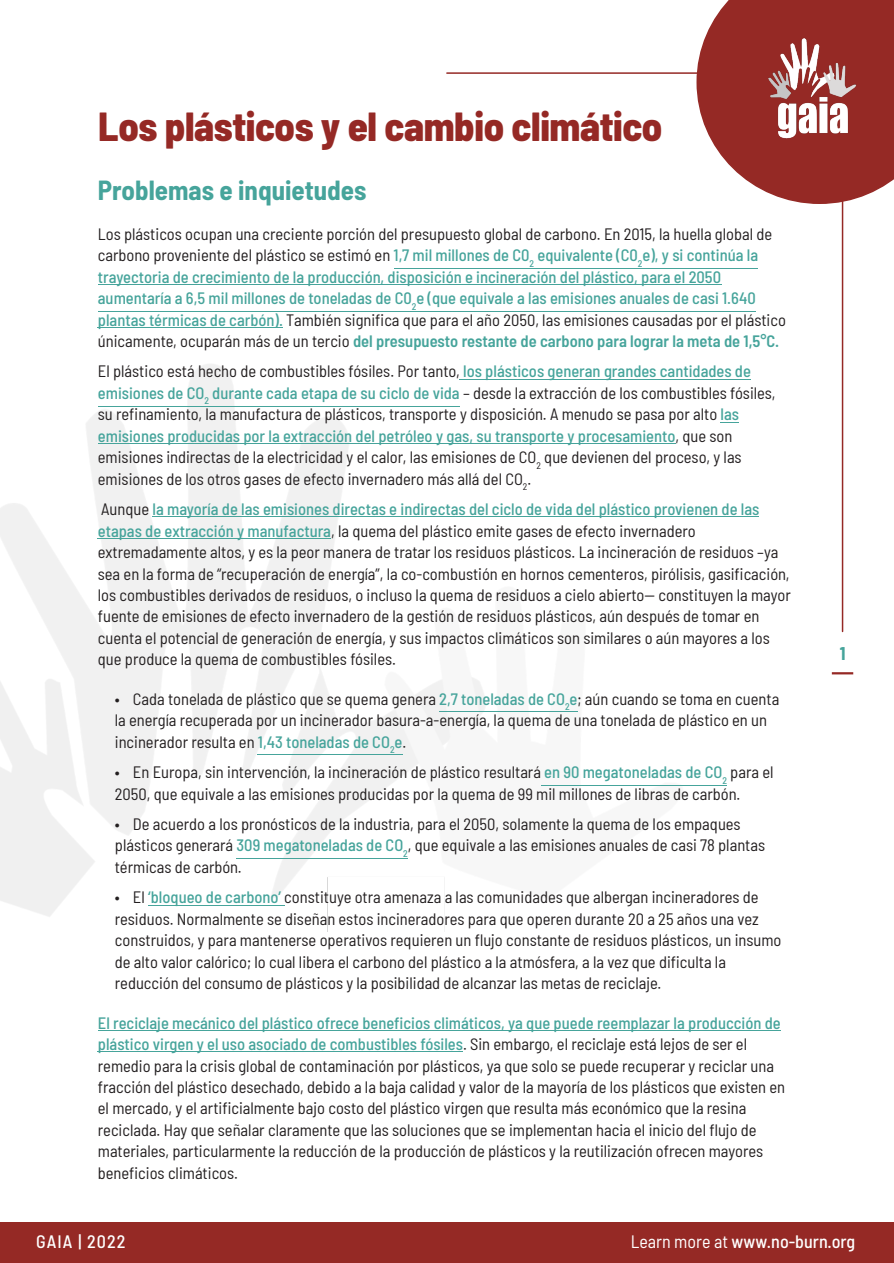
<style>
.page{position:relative;width:894px;height:1263px;background:#fff}
.page>*{position:absolute;margin:0;border:0;box-sizing:border-box;transform-origin:0 0}
.t1{font:800 semi-condensed 40.5px "Barlow";letter-spacing:-.01em;color:#952925}
.t2{font:700 semi-condensed 27px "Barlow";color:#46a49b}
.t3{font:500 semi-condensed 18px "Barlow";letter-spacing:.005em;color:#fff}
.t4{font:500 semi-condensed 18px "Barlow";letter-spacing:.06em;color:#fff}
.t5{font:700 semi-condensed 18px "Barlow";color:#46a49b}
.t6{font:semi-condensed 16.5px/21.5px "Barlow";color:#231f20}
.t7{font:500 semi-condensed 16.5px/21.5px "Barlow";color:#46a49b}
.s1{font-weight:400;color:#231f20}
.s2{font-weight:600}
.s3{font-weight:500;color:#46a49b}
.s4{font-weight:400}
</style>
<div class="page">
<hr style="left:841px;top:172px;width:2px;height:459px;background:#952925">
<hr style="left:446px;top:72px;width:266px;height:2px;background:#952925">
<img style="left:695px;top:0;width:198px;height:205px">
<div style="left:0;top:1223px;width:893px;height:40px;background:#952925"></div>
<svg style="left:832px;top:672px;width:19px;height:2px"></svg>
<img style="left:0;top:364px;width:676px;height:567px">
<hr style="left:393px;top:268px;width:136px;height:1px;background:#46a49b">
<hr style="left:534px;top:268px;width:103px;height:1px;background:#46a49b">
<hr style="left:642px;top:268px;width:116px;height:1px;background:#46a49b">
<hr style="left:98px;top:284px;width:622px;height:1px;background:#46a49b">
<hr style="left:98px;top:311px;width:313px;height:1px;background:#46a49b">
<hr style="left:416px;top:311px;width:339px;height:1px;background:#46a49b">
<hr style="left:98px;top:327px;width:185px;height:1px;background:#46a49b">
<hr style="left:459px;top:379px;width:291px;height:1px;background:#46a49b">
<hr style="left:98px;top:406px;width:106px;height:1px;background:#46a49b">
<hr style="left:209px;top:406px;width:250px;height:1px;background:#46a49b">
<svg style="left:720px;top:422px;width:18px;height:1px"></svg>
<hr style="left:98px;top:443px;width:577px;height:1px;background:#46a49b">
<hr style="left:152px;top:516px;width:607px;height:1px;background:#46a49b">
<hr style="left:98px;top:538px;width:233px;height:1px;background:#46a49b">
<hr style="left:439px;top:711px;width:125px;height:1px;background:#46a49b">
<svg style="left:564px;top:711px;width:13px;height:1px"></svg>
<hr style="left:258px;top:754px;width:132px;height:1px;background:#46a49b">
<svg style="left:390px;top:754px;width:12px;height:1px"></svg>
<hr style="left:540px;top:785px;width:182px;height:1px;background:#46a49b">
<hr style="left:236px;top:858px;width:167px;height:1px;background:#46a49b">
<hr style="left:148px;top:905px;width:136px;height:1px;background:#46a49b">
<hr style="left:98px;top:1030px;width:682px;height:1px;background:#46a49b">
<hr style="left:98px;top:1051px;width:365px;height:1px;background:#46a49b">
<h1 class="t1" style="left:98px;top:101px;width:565px">Los plásticos y el cambio climático</h1>
<h2 class="t2" style="left:98px;top:173px;width:270px">Problemas e inquietudes</h2>
<p class="t7" style="left:98px;top:222px;width:689px"><span class="s1">Los plásticos ocupan una creciente porción del presupuesto global de carbono. En 2015, la huella global de carbono proveniente del plástico se estimó en</span> 1,7 mil millones de C0<sub>2</sub> equivalente (C0<sub>2</sub>e), y si continúa la trayectoria de crecimiento de la producción, disposición e incineración del plástico, para el 2050 aumentaría a 6,5 mil millones de toneladas de C0<sub>2</sub>e (que equivale a las emisiones anuales de casi 1.640 plantas térmicas de carbón). <span class="s1">También significa que para el año 2050, las emisiones causadas por el plástico únicamente, ocuparán más de un tercio</span> <span class="s2">del presupuesto restante de carbono para lograr la meta de 1,5°C.</span></p>
<p class="t6" style="left:98px;top:360px;width:679px">El plástico está hecho de combustibles fósiles. Por tanto, <span class="s3">los plásticos generan grandes cantidades de emisiones de CO</span><sub>2</sub> <span class="s3">durante cada etapa de su ciclo de vida</span> – desde la extracción de los combustibles fósiles, su refinamiento, la manufactura de plásticos, transporte y disposición. A menudo se pasa por alto <span class="s3">las emisiones producidas por la extracción del petróleo y gas, su transporte y procesamiento</span>, que son emisiones indirectas de la electricidad y el calor, las emisiones de CO<sub>2</sub> que devienen del proceso, y las emisiones de los otros gases de efecto invernadero más allá del CO<sub>2</sub>.</p>
<p class="t6" style="left:98px;top:498px;width:694px">Aunque <span class="s3">la mayoría de las emisiones directas e indirectas del ciclo de vida del plástico provienen de las etapas de extracción y manufactura</span>, la quema del plástico emite gases de efecto invernadero extremadamente altos, y es la peor manera de tratar los residuos plásticos. La incineración de residuos –ya sea en la forma de “recuperación de energía”, la co-combustión en hornos cementeros, pirólisis, gasificación, los combustibles derivados de residuos, o incluso la quema de residuos a cielo abierto-- constituyen la mayor fuente de emisiones de efecto invernadero de la gestión de residuos plásticos, aún después de tomar en cuenta el potencial de generación de energía, y sus impactos climáticos son similares o aún mayores a los que produce la quema de combustibles fósiles.</p>
<p class="t6" style="left:115px;top:687px;width:665px">• Cada tonelada de plástico que se quema genera <span class="s3">2,7 toneladas de CO</span><sub>2</sub><span class="s3">e</span>; aún cuando se toma en cuenta la energía recuperada por un incinerador basura-a-energía, la quema de una tonelada de plástico en un incinerador resulta en <span class="s3">1,43 toneladas de CO</span><sub>2</sub><span class="s3">e</span>.</p>
<p class="t6" style="left:115px;top:761px;width:659px">• En Europa, sin intervención, la incineración de plástico resultará <span class="s3">en 90 megatoneladas de CO</span><sub>2</sub> para el<br>2050, que equivale a las emisiones producidas por la quema de 99 mil millones de libras de carbón.</p>
<p class="t6" style="left:115px;top:813px;width:651px">• De acuerdo a los pronósticos de la industria, para el 2050, solamente la quema de los empaques plásticos generará <span class="s3">309 megatoneladas de CO</span><sub>2</sub>, que equivale a las emisiones anuales de casi 78 plantas térmicas de carbón.</p>
<p class="t6" style="left:115px;top:886px;width:667px">• El <span class="s3">‘bloqueo de carbono’</span> constituye otra amenaza a las comunidades que albergan incineradores de residuos. Normalmente se diseñan estos incineradores para que operen durante 20 a 25 años una vez construidos, y para mantenerse operativos requieren un flujo constante de residuos plásticos, un insumo de alto valor calórico; lo cual libera el carbono del plástico a la atmósfera, a la vez que dificulta la reducción del consumo de plásticos y la posibilidad de alcanzar las metas de reciclaje.</p>
<p class="t6" style="left:98px;top:1011px;width:688px"><span class="s3">El reciclaje mecánico del plástico ofrece beneficios climáticos, ya que puede reemplazar la producción de plástico virgen y el uso asociado de combustibles fósiles</span>. Sin embargo, el reciclaje está lejos de ser el remedio para la crisis global de contaminación por plásticos, ya que solo se puede recuperar y reciclar una fracción del plástico desechado, debido a la baja calidad y valor de la mayoría de los plásticos que existen en el mercado, y el artificialmente bajo costo del plástico virgen que resulta más económico que la resina reciclada. Hay que señalar claramente que las soluciones que se implementan hacia el inicio del flujo de materiales, particularmente la reducción de la producción de plásticos y la reutilización ofrecen mayores beneficios climáticos.</p>
<p class="t5" style="left:839px;top:642px;width:7px">1</p>
<p class="t4" style="left:36px;top:1230px;width:91px">GAIA | 2022</p>
<p class="t3" style="left:630px;top:1230px;width:226px"><span class="s4">Learn more at</span> www.no-burn.org</p>
</div>
